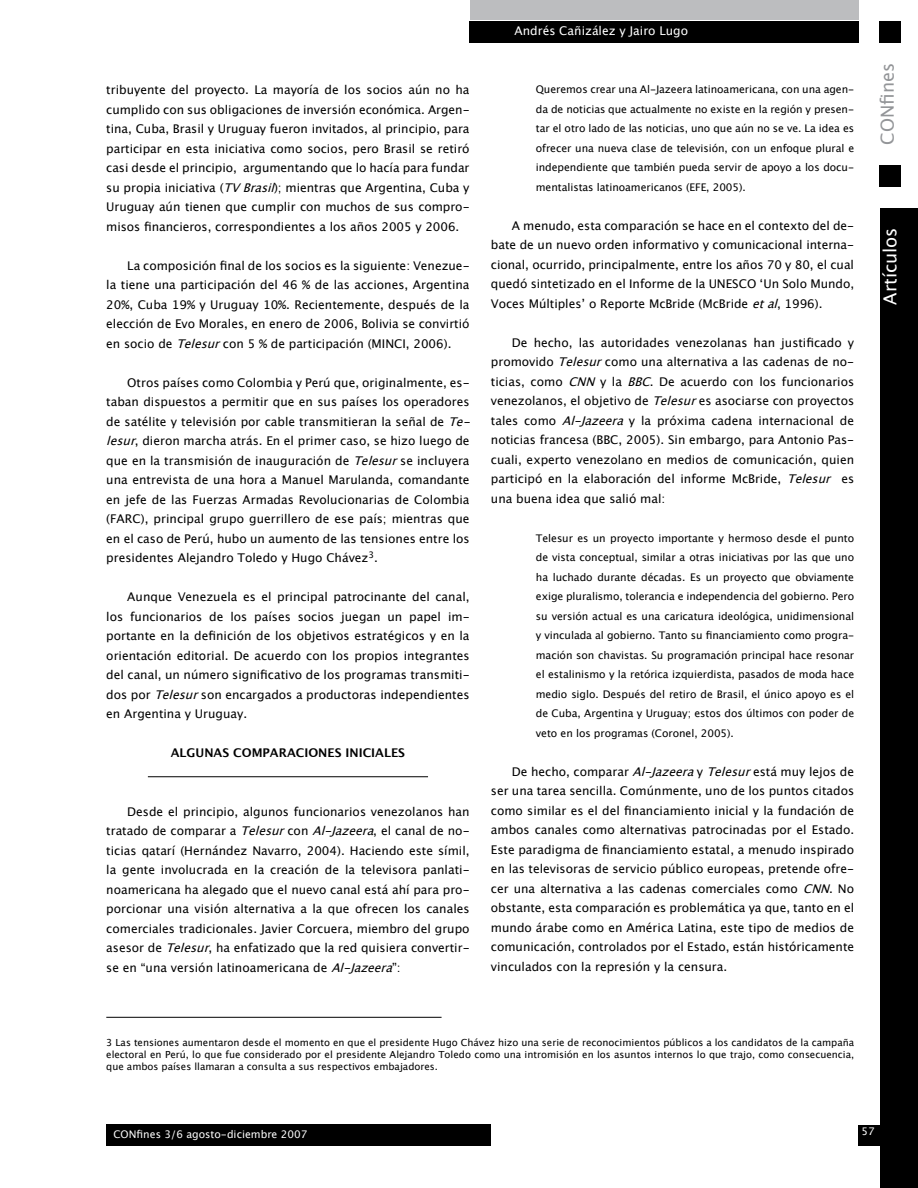
<style>
.page{position:relative;width:918px;height:1188px;background:#fff}
.page>*{position:absolute;margin:0;border:0;box-sizing:border-box;transform-origin:0 0}
.t1{font:18px "Lucida Grande";color:#fff}
.t2{font:18px "Lucida Grande";color:#939598}
.t3{font:12px/19.5px "Lucida Grande";color:#000;text-align:justify}
.t4{font:700 12px "Lucida Grande";color:#000}
.t5{font:12px "Lucida Grande";color:#fff}
.t6{font:10.5px/19.5px "Lucida Grande";letter-spacing:-.005em;color:#000;text-align:justify}
.t7{font:10.5px "Lucida Grande";color:#fcfcfc}
.t8{font:9.75px/11.7px "Lucida Grande";color:#000;text-align:justify}
.s1{font-style:italic}
</style>
<div class="page">
<div style="left:880px;top:208px;width:38px;height:980px;background:#000"></div>
<div style="left:469px;top:21px;width:389px;height:21px;background:#000"></div>
<div style="left:470px;top:0;width:388px;height:19px;background:#bcbdbf"></div>
<div style="left:879px;top:21px;width:22px;height:21px;background:#000"></div>
<div style="left:879px;top:166px;width:22px;height:21px;background:#000"></div>
<div style="left:106px;top:1124px;width:385px;height:21px;background:#000"></div>
<div style="left:858px;top:1125px;width:42px;height:20px;background:#000"></div>
<hr style="left:148px;top:776px;width:280px;height:1px;background:#000">
<hr style="left:106px;top:1017px;width:336px;height:1px;background:#000">
<p class="t3" style="left:106px;top:81px;width:365px">tribuyente del proyecto. La mayoría de los socios aún no ha cumplido con sus obligaciones de inversión económica. Argen&shy;tina, Cuba, Brasil y Uruguay fueron invitados, al principio, para participar en esta iniciativa como socios, pero Brasil se retiró casi desde el principio, argumentando que lo hacía para fundar su propia iniciativa (<span class="s1">TVBrasil</span>); mientras que Argentina, Cuba y Uruguay aún tienen que cumplir con muchos de sus compro&shy;misos financieros, correspondientes a los años 2005 y 2006.</p>
<p class="t3" style="left:106px;top:256px;width:365px;text-indent:21px">La composición final de los socios es la siguiente: Venezue&shy;la tiene una participación del 46 % de las acciones, Argentina 20%, Cuba 19% y Uruguay 10%. Recientemente, después de la elección de Evo Morales, en enero de 2006, Bolivia se convirtió en socio de <span class="s1">Telesur</span>con 5 % de participación (MINCI, 2006).</p>
<p class="t3" style="left:106px;top:373px;width:371px;text-align:left;text-indent:21px">Otros países como Colombia y Perú que, originalmente, es&shy;taban dispuestos a permitir que en sus países los operadores de satélite y televisión por cable transmitieran la señal de <span class="s1">Te&shy;lesur</span>, dieron marcha atrás. En el primer caso, se hizo luego de que en la transmisión de inauguración de <span class="s1">Telesur</span>se incluyera una entrevista de una hora a Manuel Marulanda, comandante en jefe de las Fuerzas Armadas Revolucionarias de Colombia (FARC), principal grupo guerrillero de ese país; mientras que en el caso de Perú, hubo un aumento de las tensiones entre los presidentes Alejandro Toledo y Hugo Chávez<sup>3</sup>.</p>
<p class="t3" style="left:106px;top:588px;width:365px;text-indent:21px">Aunque Venezuela es el principal patrocinante del canal, los funcionarios de los países socios juegan un papel im&shy;portante en la definición de los objetivos estratégicos y en la orientación editorial. De acuerdo con los propios integrantes del canal, un número significativo de los programas transmiti&shy;dos por <span class="s1">Telesur</span>son encargados a productoras independientes en Argentina y Uruguay.</p>
<p class="t4" style="left:171px;top:746px;width:236px">ALGUNAS COMPARACIONES INICIALES</p>
<p class="t3" style="left:106px;top:802px;width:365px;text-indent:21px">Desde el principio, algunos funcionarios venezolanos han tratado de comparar a <span class="s1">Telesur</span>con <span class="s1">Al-Jazeera</span>, el canal de no&shy;ticias qatarí (Hernández Navarro, 2004). Haciendo este símil, la gente involucrada en la creación de la televisora panlati&shy;noamericana ha alegado que el nuevo canal está ahí para pro&shy;porcionar una visión alternativa a la que ofrecen los canales comerciales tradicionales. Javier Corcuera, miembro del grupo asesor de <span class="s1">Telesur</span>, ha enfatizado que la red quisiera convertir&shy;se en “una versión latinoamericana de <span class="s1">Al-Jazeera</span>”:</p>
<p class="t5" style="left:515px;top:24px;width:175px">Andrés Cañizález y Jairo Lugo</p>
<p class="t6" style="left:536px;top:80px;width:320px">Queremos crear una Al-Jazeera latinoamericana, con una agen&shy;da de noticias que actualmente no existe en la región y presen&shy;tar el otro lado de las noticias, uno que aún no se ve. La idea es ofrecer una nueva clase de televisión, con un enfoque plural e independiente que también pueda servir de apoyo a los docu&shy;mentalistas latinoamericanos (EFE, 2005).</p>
<p class="t3" style="left:491px;top:216px;width:365px;text-indent:21px">A menudo, esta comparación se hace en el contexto del de&shy;bate de un nuevo orden informativo y comunicacional interna&shy;cional, ocurrido, principalmente, entre los años 70 y 80, el cual quedó sintetizado en el Informe de la UNESCO ‘Un Solo Mundo, Voces Múltiples’ o Reporte McBride (McBride <span class="s1">etal</span>, 1996).</p>
<p class="t3" style="left:491px;top:333px;width:365px;text-indent:21px">De hecho, las autoridades venezolanas han justificado y promovido <span class="s1">Telesur</span>como una alternativa a las cadenas de no&shy;ticias, como <span class="s1">CNN</span>y la <span class="s1">BBC</span>. De acuerdo con los funcionarios venezolanos, el objetivo de <span class="s1">Telesur</span>es asociarse con proyectos tales como <span class="s1">Al-Jazeera</span>y la próxima cadena internacional de noticias francesa (BBC, 2005). Sin embargo, para Antonio Pas&shy;cuali, experto venezolano en medios de comunicación, quien participó en la elaboración del informe McBride, <span class="s1">Telesur</span> es una buena idea que salió mal:</p>
<p class="t6" style="left:536px;top:528px;width:320px">Telesur es un proyecto importante y hermoso desde el punto de vista conceptual, similar a otras iniciativas por las que uno ha luchado durante décadas. Es un proyecto que obviamente exige pluralismo, tolerancia e independencia del gobierno. Pero su versión actual es una caricatura ideológica, unidimensional y vinculada al gobierno. Tanto su financiamiento como progra&shy;mación son chavistas. Su programación principal hace resonar el estalinismo y la retórica izquierdista, pasados de moda hace medio siglo. Después del retiro de Brasil, el único apoyo es el de Cuba, Argentina y Uruguay; estos dos últimos con poder de veto en los programas (Coronel, 2005).</p>
<p class="t3" style="left:491px;top:762px;width:365px;text-indent:21px">De hecho, comparar <span class="s1">Al-Jazeera</span>y <span class="s1">Telesur</span>está muy lejos de ser una tarea sencilla. Comúnmente, uno de los puntos citados como similar es el del financiamiento inicial y la fundación de ambos canales como alternativas patrocinadas por el Estado.<br>Este paradigma de financiamiento estatal, a menudo inspirado en las televisoras de servicio público europeas, pretende ofre&shy;cer una alternativa a las cadenas comerciales como <span class="s1">CNN</span>. No obstante, esta comparación es problemática ya que, tanto en el mundo árabe como en América Latina, este tipo de medios de comunicación, controlados por el Estado, están históricamente vinculados con la represión y la censura.</p>
<h1 class="t2" style="left:877px;top:145px;width:83px;rotate:-90deg">CONfines</h1>
<h1 class="t1" style="left:880px;top:305px;width:79px;rotate:-90deg">Artículos</h1>
<p class="t8" style="left:106px;top:1037px;width:749px">3 Las tensiones aumentaron desde el momento en que el presidente Hugo Chávez hizo una serie de reconocimientos públicos a los candidatos de la campaña electoral en Perú, lo que fue considerado por el presidente Alejandro Toledo como una intromisión en los asuntos internos lo que trajo, como consecuencia, que ambos países llamaran a consulta a sus respectivos embajadores.</p>
<p class="t7" style="left:113px;top:1129px;width:196px">CONfines 3/6 agosto-diciembre 2007</p>
<p class="t7" style="left:862px;top:1126px;width:15px">57</p>
</div>
